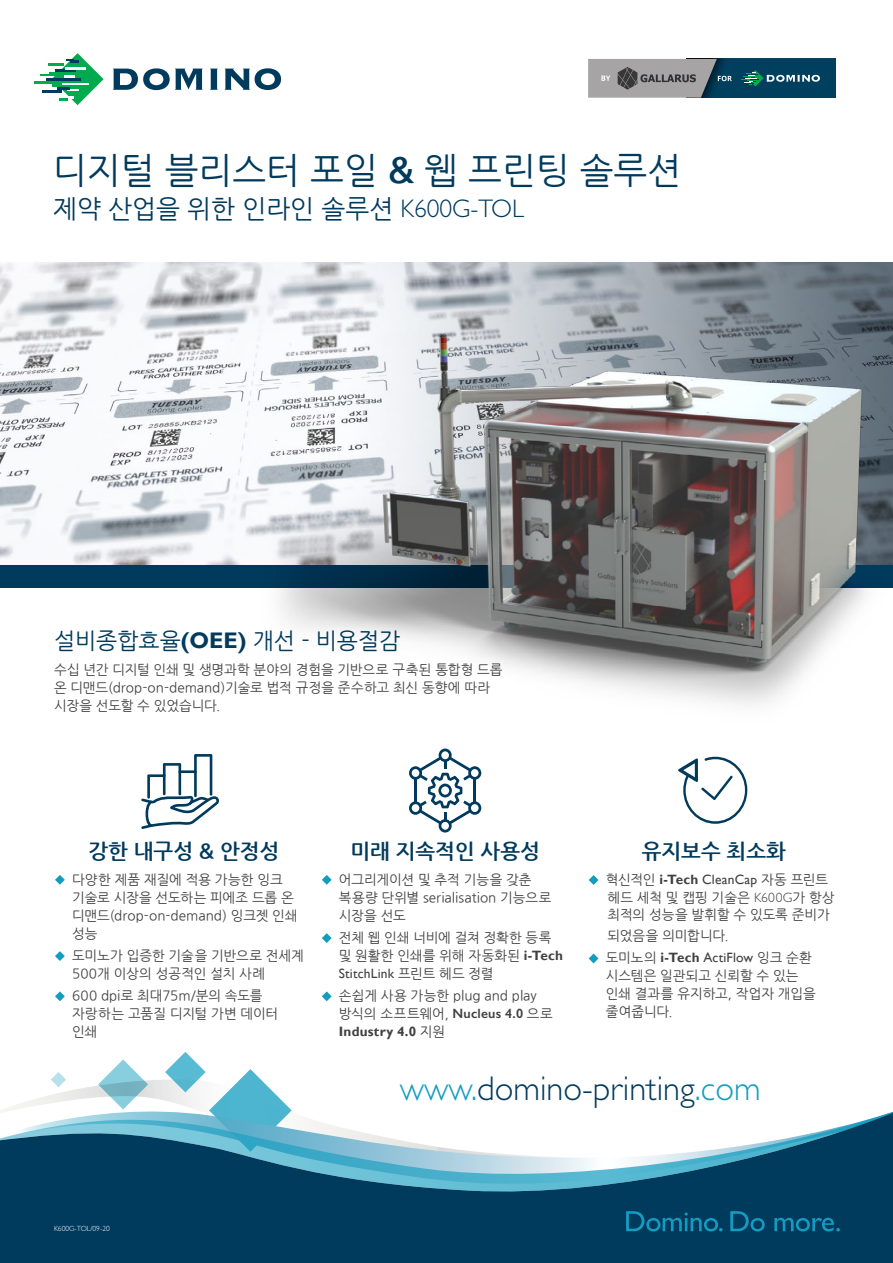
<style>
.page{position:relative;width:893px;height:1263px;background:#fff}
.page>*{position:absolute;margin:0;border:0;box-sizing:border-box;transform-origin:0 0}
.t1{font:36px "Nanum Gothic";color:#003a5d}
.t2{font:300 34.5px "Gill Sans Std";color:#003a5d}
.t3{font:25.5px "Nanum Gothic";color:#003a5d}
.t4{font:22.5px "Nanum Gothic";color:#003a5d}
.t5{font:700 21px "Nanum Gothic";color:#003a5d}
.t6{font:13.5px/18px "Nanum Gothic";color:#414042}
.t7{font:13.5px "Gill Sans";letter-spacing:.015em;color:#414042}
.t8{font:700 13.5px "Gill Sans";letter-spacing:.02em;color:#414042}
.t9{font:300 7.5px "Gill Sans Std";color:#fff}
.s1{font-weight:700}
.s2{font-family:"Gill Sans Std";font-weight:300}
.s3{font-family:"Gill Sans";font-weight:700}
.s4{font-family:"Nanum Gothic"}
.s5{font-family:"Gill Sans";font-weight:600}
.s6{font-family:"Nanum Gothic";font-weight:400}
.s7{font-family:"Gill Sans"}
.s8{color:#129dc0}
</style>
<div class="page">
<svg style="left:322px;top:875px;width:10px;height:10px"></svg>
<svg style="left:322px;top:933px;width:10px;height:10px"></svg>
<svg style="left:322px;top:991px;width:10px;height:10px"></svg>
<svg style="left:103px;top:1059px;width:40px;height:20px"></svg>
<svg style="left:41px;top:1079px;width:124px;height:19px"></svg>
<svg style="left:51px;top:1072px;width:15px;height:15px"></svg>
<svg style="left:9px;top:1098px;width:156px;height:10px"></svg>
<svg style="left:165px;top:1052px;width:124px;height:56px"></svg>
<svg style="left:0;top:1108px;width:893px;height:155px;fill:#003a5d"></svg>
<img style="left:0;top:262px;width:893px;height:304px">
<svg style="left:210px;top:69px;width:8px;height:21px"></svg>
<svg style="left:225px;top:68px;width:56px;height:22px"></svg>
<svg style="left:113px;top:68px;width:90px;height:22px"></svg>
<hr style="left:34px;top:81px;width:29px;height:2px;background:#00ab4f">
<svg style="left:40px;top:53px;width:64px;height:52px"></svg>
<svg style="left:626px;top:1211px;width:214px;height:20px;background:#045578"></svg>
<div style="left:0;top:566px;width:893px;height:22px;background:#003a5d"></div>
<svg style="left:589px;top:875px;width:9px;height:10px"></svg>
<svg style="left:589px;top:953px;width:9px;height:10px"></svg>
<svg style="left:55px;top:875px;width:10px;height:10px"></svg>
<svg style="left:55px;top:951px;width:10px;height:10px"></svg>
<svg style="left:55px;top:991px;width:10px;height:10px"></svg>
<svg style="left:141px;top:754px;width:78px;height:75px"></svg>
<svg style="left:409px;top:753px;width:72px;height:79px"></svg>
<img style="left:162px;top:266px;width:731px;height:487px">
<svg style="left:678px;top:757px;width:69px;height:67px"></svg>
<div style="left:732px;top:59px;width:103px;height:39px;background:#003f5d"></div>
<svg style="left:742px;top:70px;width:78px;height:17px"></svg>
<svg style="left:588px;top:59px;width:144px;height:39px;background:#838a8e"></svg>
<h1 class="t1" style="left:53px;top:153px;width:630px">디지털 블리스터 포일 <span class="s1">&amp;</span> 웹 프린팅 솔루션</h1>
<h3 class="t3" style="left:53px;top:197px;width:473px">제약 산업을 위한 인라인 솔루션 <span class="s2">K600G-TOL</span></h3>
<h3 class="t4" style="left:54px;top:630px;width:348px">설비종합효율<span class="s3">(OEE)</span> 개선 - 비용절감</h3>
<p class="t6" style="left:54px;top:661px;width:450px">수십 년간 디지털 인쇄 및 생명과학 분야의 경험을 기반으로 구축된 통합형 드롭 온 디맨드(drop-on-demand)기술로 법적 규정을 준수하고 최신 동향에 따라 시장을 선도할 수 있었습니다.</p>
<h3 class="t5" style="left:88px;top:841px;width:192px">강한 내구성 &amp; 안정성</h3>
<p class="t6" style="left:72px;top:871px;width:227px">다양한 제품 재질에 적용 가능한 잉크 기술로 시장을 선도하는 피에조 드롭 온 디맨드(drop-on-demand) 잉크젯 인쇄 성능</p>
<p class="t6" style="left:72px;top:947px;width:233px">도미노가 입증한 기술을 기반으로 전세계<br>500개 이상의 성공적인 설치 사례</p>
<p class="t6" style="left:72px;top:987px;width:208px">600 dpi로 최대75m/분의 속도를 자랑하는 고품질 디지털 가변 데이터 인쇄</p>
<h3 class="t5" style="left:350px;top:841px;width:191px">미래 지속적인 사용성</h3>
<p class="t6" style="left:339px;top:871px;width:214px">어그리게이션 및 추적 기능을 갖춘 복용량 단위별 serialisation 기능으로 시장을 선도</p>
<p class="t6" style="left:339px;top:929px;width:226px">전체 웹 인쇄 너비에 걸쳐 정확한 등록 및 원활한 인쇄를 위해 자동화된 <span class="s3">i-Tech</span></p>
<p class="t7" style="left:339px;top:965px;width:156px">StitchLink <span class="s4">프린트 헤드 정렬</span></p>
<p class="t6" style="left:339px;top:987px;width:216px">손쉽게 사용 가능한 plug and play 방식의 소프트웨어, <span class="s5">Nucleus 4.0</span> 으로</p>
<p class="t8" style="left:339px;top:1023px;width:108px">Industry 4.0 <span class="s6">지원</span></p>
<h3 class="t5" style="left:642px;top:841px;width:146px">유지보수 최소화</h3>
<p class="t6" style="left:606px;top:871px;width:230px">혁신적인 <span class="s3">i-Tech</span> <span class="s7">CleanCap</span> 자동 프린트 헤드 세척 및 캡핑 기술은 <span class="s2">K600G</span>가 항상 최적의 성능을 발휘할 수 있도록 준비가</p>
<p class="t6" style="left:606px;top:925px;width:208px;line-height:22.2px">되었음을 의미합니다.<br>도미노의 <span class="s3">i-Tech</span> <span class="s7">ActiFlow</span> 잉크 순환</p>
<p class="t6" style="left:606px;top:967px;width:212px">시스템은 일관되고 신뢰할 수 있는 인쇄 결과를 유지하고, 작업자 개입을 줄여줍니다.</p>
<p class="t9" style="left:54px;top:1224px;width:57px">K600G-TOL/09-20</p>
<h2 class="t2" style="left:400px;top:1069px;width:362px"><span class="s8">www.</span>domino-printing<span class="s8">.com</span></h2>
</div>
